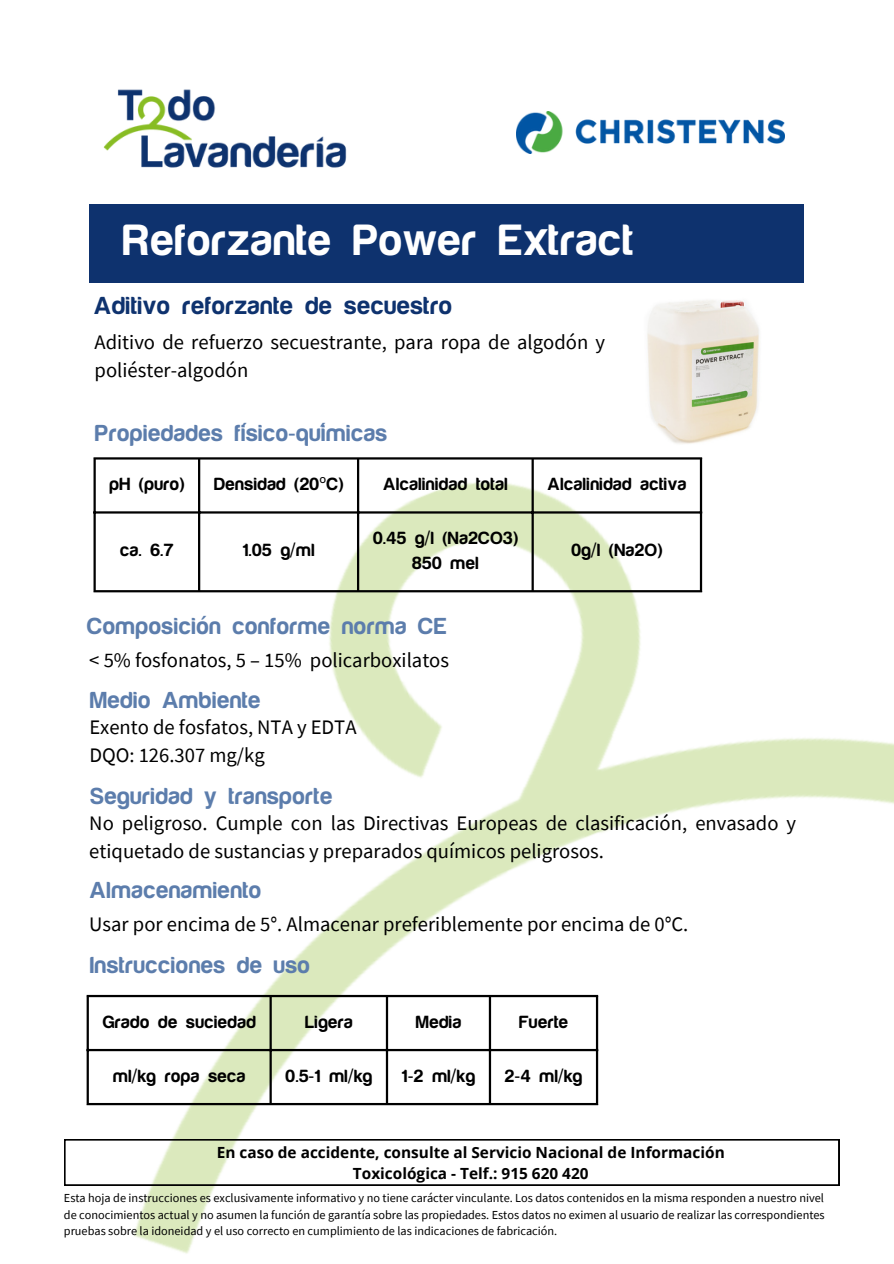
<style>
.page{position:relative;width:894px;height:1264px;background:#fff}
.page>*{position:absolute;margin:0;border:0;box-sizing:border-box;transform-origin:0 0}
.t1{font:700 44.7px "Harabara Mais Bold Harabara Mais";color:#fff}
.t2{font:700 25.2px "Harabara Mais Bold Harabara Mais";color:#0e326e}
.t3{font:700 23.7px "Harabara Mais Bold Harabara Mais";color:#5c7dac}
.t4{font:23.7px "Noto Sans";color:#5c7dac}
.t5{font:20.55px/28.2px "Source Sans Pro";color:#000}
.t6{font:700 18px "Harabara Mais Bold Harabara Mais";color:#000}
.t7{font:700 15.45px/20.9px "Open Sans";color:#000;text-align:center}
.t8{font:12.3px/16.8px "Source Sans Pro";color:#000;text-align:justify}
.s1{font-family:"Noto Sans";font-weight:400}
</style>
<div class="page">
<img style="left:64px;top:457px;width:829px;height:797px">
<img style="left:103px;top:89px;width:244px;height:79px">
<div style="left:89px;top:204px;width:715px;height:79px;background:#0e326e"></div>
<svg style="left:64px;top:1139px;width:774px;height:46px"></svg>
<img style="left:516px;top:111px;width:268px;height:42px">
<hr style="left:93px;top:459px;width:3px;height:131px;background:#000">
<hr style="left:198px;top:459px;width:2px;height:131px;background:#000">
<hr style="left:357px;top:459px;width:2px;height:131px;background:#000">
<hr style="left:531px;top:459px;width:2px;height:131px;background:#000">
<hr style="left:699px;top:459px;width:3px;height:131px;background:#000">
<hr style="left:93px;top:457px;width:609px;height:2px;background:#000">
<hr style="left:93px;top:511px;width:609px;height:2px;background:#000">
<hr style="left:93px;top:590px;width:609px;height:2px;background:#000">
<hr style="left:87px;top:997px;width:2px;height:105px;background:#000">
<hr style="left:269px;top:997px;width:3px;height:105px;background:#000">
<hr style="left:386px;top:997px;width:2px;height:105px;background:#000">
<hr style="left:488px;top:997px;width:3px;height:105px;background:#000">
<hr style="left:595px;top:997px;width:3px;height:105px;background:#000">
<hr style="left:87px;top:994px;width:511px;height:3px;background:#000">
<hr style="left:87px;top:1048px;width:511px;height:3px;background:#000">
<hr style="left:87px;top:1102px;width:511px;height:3px;background:#000">
<img style="left:647px;top:300px;width:112px;height:144px">
<p class="t1" style="left:122px;top:217px;width:513px">Reforzante Power Extract</p>
<h3 class="t2" style="left:93px;top:292px;width:360px">Aditivo reforzante de secuestro</h3>
<h2 class="t5" style="left:95px;top:327px;width:512px">Aditivo de refuerzo secuestrante, para ropa de algodón y poliéster-algodón</h2>
<h2 class="t3" style="left:95px;top:420px;width:154px">Propiedades f<span class="s1">´</span></h2>
<p class="t4" style="left:319px;top:415px;width:8px">´</p>
<h2 class="t3" style="left:241px;top:420px;width:148px">isico<span class="s1">-</span>quimicas</h2>
<p class="t6" style="left:109px;top:474px;width:77px">pH (puro)</p>
<h1 class="t6" style="left:214px;top:474px;width:131px">Densidad (20<span class="s1">º</span>C)</h1>
<p class="t6" style="left:383px;top:474px;width:126px">Alcalinidad total</p>
<h2 class="t6" style="left:547px;top:474px;width:140px">Alcalinidad activa</h2>
<h3 class="t6" style="left:120px;top:541px;width:56px">ca. 6.7</h3>
<h2 class="t6" style="left:242px;top:541px;width:74px">1.05 g/ml</h2>
<p class="t6" style="left:372px;top:528px;width:147px">0.45 g/l (Na2CO3)</p>
<p class="t6" style="left:411px;top:553px;width:69px">850 mel</p>
<p class="t6" style="left:571px;top:541px;width:93px">0g/l (Na2O)</p>
<h4 class="t4" style="left:200px;top:608px;width:8px">´</h4>
<h3 class="t3" style="left:87px;top:613px;width:361px">Composicion conforme norma CE</h3>
<h2 class="t5" style="left:89px;top:645px;width:361px">&lt; 5% fosfonatos, 5 – 15% policarboxilatos</h2>
<p class="t3" style="left:89px;top:687px;width:173px">Medio Ambiente</p>
<p class="t5" style="left:89px;top:712px;width:269px">Exento de fosfatos, NTA y EDTA<br>DQO: 126.307 mg/kg</p>
<p class="t3" style="left:89px;top:783px;width:244px">Seguridad y transporte</p>
<p class="t5" style="left:89px;top:808px;width:708px">No peligroso. Cumple con las Directivas Europeas de clasificación, envasado y etiquetado de sustancias y preparados químicos peligrosos.</p>
<p class="t3" style="left:89px;top:878px;width:173px">Almacenamiento</p>
<p class="t5" style="left:89px;top:909px;width:600px">Usar por encima de 5°. Almacenar preferiblemente por encima de 0°C.</p>
<p class="t3" style="left:89px;top:952px;width:222px">Instrucciones de uso</p>
<p class="t6" style="left:102px;top:1012px;width:155px">Grado de suciedad</p>
<p class="t6" style="left:304px;top:1012px;width:50px">Ligera</p>
<p class="t6" style="left:415px;top:1012px;width:47px">Media</p>
<p class="t6" style="left:518px;top:1012px;width:51px">Fuerte</p>
<p class="t6" style="left:113px;top:1066px;width:134px">ml/kg ropa seca</p>
<p class="t6" style="left:285px;top:1066px;width:88px">0.5<span class="s1">-</span>1 ml/kg</p>
<p class="t6" style="left:401px;top:1066px;width:75px">1<span class="s1">-</span>2 ml/kg</p>
<p class="t6" style="left:504px;top:1066px;width:79px">2<span class="s1">-</span>4 ml/kg</p>
<h3 class="t7" style="left:217px;top:1141px;width:509px">En caso de accidente, consulte al Servicio Nacional de Información<br>Toxicológica - Telf.: 915 620 420</h3>
<h2 class="t8" style="left:64px;top:1188px;width:762px">Esta hoja de instrucciones es exclusivamente informativo y no tiene carácter vinculante. Los datos contenidos en la misma responden a nuestro nivel de conocimientos actual y no asumen la función de garantía sobre las propiedades. Estos datos no eximen al usuario de realizar las correspondientes pruebas sobre la idoneidad y el uso correcto en cumplimiento de las indicaciones de fabricación.</h2>
</div>
